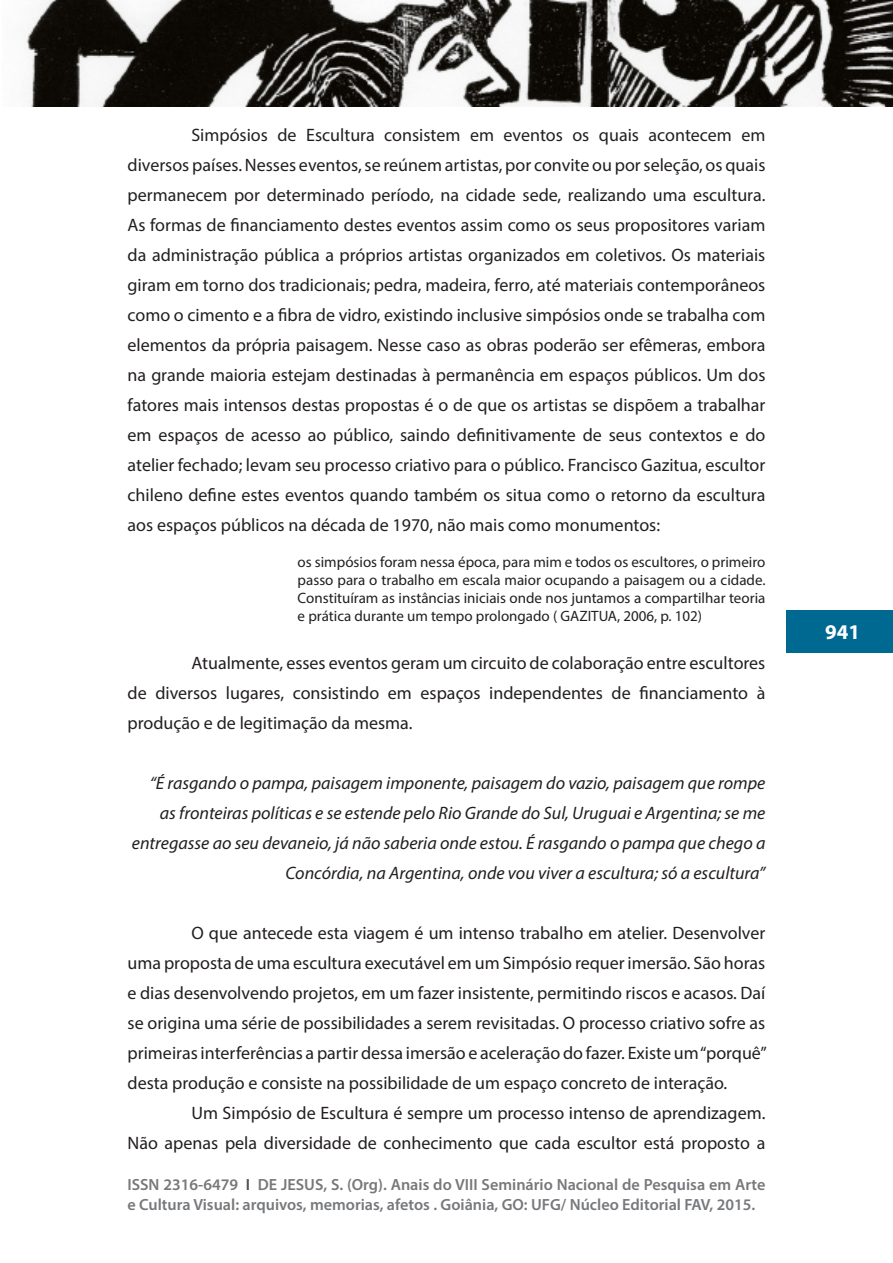
<style>
.page{position:relative;width:893px;height:1263px;background:#fff}
.page>*{position:absolute;margin:0;border:0;box-sizing:border-box;transform-origin:0 0}
.t1{font:700 21px "Myriad Pro";color:#fff}
.Texto_básico{font:18px/30px "Myriad Pro";color:#231f20;text-align:justify}
.Texto_básico-2{font:italic 18px/30px "Myriad Pro";color:#231f20;text-align:right}
.t2{font:600 16.2px/19.5px "Myriad Pro";color:#76787b}
.citações{font:15px/18px "Myriad Pro";color:#231f20;text-align:justify}
.s1{color:#4b4c4d}
</style>
<div class="page">
<div style="left:787px;top:610px;width:106px;height:43px;background:#006991"></div>
<img style="left:25px;top:0;width:868px;height:106px">
<p class="Texto_básico" style="left:128px;top:120px;width:639px;text-indent:64px">Simpósios de Escultura consistem em eventos os quais acontecem em diversos países. Nesses eventos, se reúnem artistas, por convite ou por seleção, os quais permanecem por determinado período, na cidade sede, realizando uma escultura.<br>As formas de financiamento destes eventos assim como os seus propositores variam da administração pública a próprios artistas organizados em coletivos. Os materiais giram em torno dos tradicionais; pedra, madeira, ferro, até materiais contemporâneos como o cimento e a fibra de vidro, existindo inclusive simpósios onde se trabalha com elementos da própria paisagem. Nesse caso as obras poderão ser efêmeras, embora na grande maioria estejam destinadas à permanência em espaços públicos. Um dos fatores mais intensos destas propostas é o de que os artistas se dispõem a trabalhar em espaços de acesso ao público, saindo definitivamente de seus contextos e do atelier fechado; levam seu processo criativo para o público. Francisco Gazitua, escultor chileno define estes eventos quando também os situa como o retorno da escultura aos espaços públicos na década de 1970, não mais como monumentos:</p>
<p class="citações" style="left:298px;top:553px;width:469px">os simpósios foram nessa época, para mim e todos os escultores, o primeiro passo para o trabalho em escala maior ocupando a paisagem ou a cidade.<br>Constituíram as instâncias iniciais onde nos juntamos a compartilhar teoria e prática durante um tempo prolongado ( GAZITUA, 2006, p. 102)</p>
<p class="Texto_básico" style="left:128px;top:648px;width:639px;text-indent:64px">Atualmente, esses eventos geram um circuito de colaboração entre escultores de diversos lugares, consistindo em espaços independentes de financiamento à produção e de legitimação da mesma.</p>
<p class="Texto_básico-2" style="left:132px;top:768px;width:635px">“É rasgando o pampa, paisagem imponente, paisagem do vazio, paisagem que rompe as fronteiras políticas e se estende pelo Rio Grande do Sul, Uruguai e Argentina; se me entregasse ao seu devaneio, já não saberia onde estou. É rasgando o pampa que chego a Concórdia, na Argentina, onde vou viver a escultura; só a escultura”</p>
<p class="Texto_básico" style="left:128px;top:918px;width:641px;text-indent:64px">O que antecede esta viagem é um intenso trabalho em atelier. Desenvolver uma proposta de uma escultura executável em um Simpósio requer imersão. São horas e dias desenvolvendo projetos, em um fazer insistente, permitindo riscos e acasos. Daí se origina uma série de possibilidades a serem revisitadas. O processo criativo sofre as primeiras interferências a partir dessa imersão e aceleração do fazer. Existe um “porquê” desta produção e consiste na possibilidade de um espaço concreto de interação.</p>
<p class="Texto_básico" style="left:128px;top:1098px;width:639px;text-align:right">Um Simpósio de Escultura é sempre um processo intenso de aprendizagem.<br>Não apenas pela diversidade de conhecimento que cada escultor está proposto a</p>
<p class="t2" style="left:128px;top:1174px;width:639px">ISSN 2316-6479 <span class="s1">I</span> DE JESUS, S. (Org). Anais do VIII Seminário Nacional de Pesquisa em Arte e Cultura Visual: arquivos, memorias, afetos . Goiânia, GO: UFG/ Núcleo Editorial FAV, 2015.</p>
<p class="t1" style="left:825px;top:619px;width:36px">941</p>
</div>
